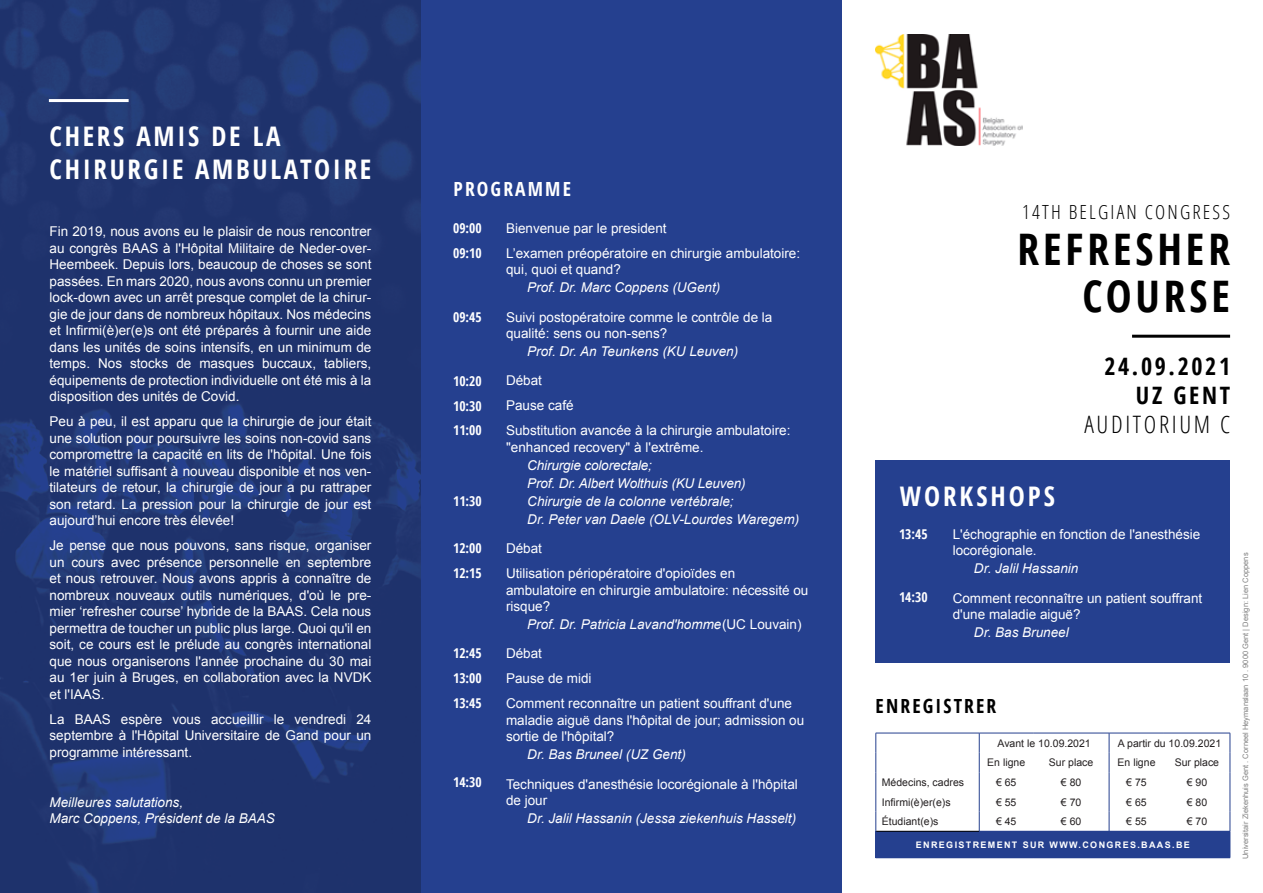
<style>
.page{position:relative;width:1263px;height:893px;background:#fff}
.page>*{position:absolute;margin:0;border:0;box-sizing:border-box;transform-origin:0 0}
.t1{font:700 43.5px/46.5px "Open Sans Condensed";letter-spacing:.09em;color:#000;text-align:right}
.t2{font:700 27px/32.4px "Open Sans Condensed";letter-spacing:.1em;color:#fff}
.t3{font:700 24px/28.8px "Open Sans Condensed";letter-spacing:.11em;color:#000;text-align:right}
.t4{font:300 24px "Open Sans Condensed";letter-spacing:.11em;color:#000}
.t5{font:300 19.5px "Open Sans Condensed";letter-spacing:.11em;color:#000}
.t6{font:700 19.5px "Open Sans Condensed";letter-spacing:.11em;color:#000}
.t7{font:700 19.5px "Open Sans Condensed";letter-spacing:.11em;color:#fff}
.t8{font:13.5px/16.5px "Arial";color:#fff}
.t9{font:italic 13.5px/18px "Arial";color:#fff}
.t10{font:700 13.5px/24.6px "Open Sans Condensed";color:#fff}
.t11{font:10.5px "Arial";color:#231f20}
.t12{font:700 9px "Arial";letter-spacing:.15em;color:#fff}
.t13{font:7.5px "Arial";color:#808080}
.s1{font-style:normal}
</style>
<div class="page">
<img style="left:0;top:0;width:421px;height:893px">
<hr style="left:49px;top:99px;width:80px;height:3px;background:#fff">
<div style="left:421px;top:0;width:421px;height:893px;background:#25408f"></div>
<div style="left:876px;top:460px;width:354px;height:203px;background:#25408f"></div>
<div style="left:876px;top:831px;width:354px;height:27px;background:#25408f"></div>
<hr style="left:876px;top:831px;width:103px;height:1px;background:#000">
<hr style="left:876px;top:733px;width:103px;height:1px;background:#25408f">
<svg style="left:875px;top:733px;width:1px;height:124px"></svg>
<hr style="left:979px;top:733px;width:54px;height:1px;background:#25408f">
<hr style="left:1033px;top:733px;width:76px;height:1px;background:#25408f">
<svg style="left:979px;top:733px;width:1px;height:98px"></svg>
<hr style="left:1109px;top:733px;width:55px;height:1px;background:#25408f">
<hr style="left:1164px;top:733px;width:66px;height:1px;background:#25408f">
<svg style="left:1109px;top:733px;width:1px;height:98px"></svg>
<svg style="left:1230px;top:733px;width:1px;height:124px"></svg>
<hr style="left:1132px;top:335px;width:98px;height:3px;background:#000">
<img style="left:876px;top:34px;width:147px;height:112px">
<h2 class="t2" style="left:50px;top:120px;width:323px">CHERS AMIS DE LA<br>CHIRURGIE AMBULATOIRE</h2>
<p class="t8" style="left:50px;top:223px;width:323px;text-align:justify">Fin 2019, nous avons eu le plaisir de nous rencontrer au congrès BAAS à l'Hôpital Militaire de Neder-over-Heembeek. Depuis lors, beaucoup de choses se sont passées. En mars 2020, nous avons connu un premier lock-down avec un arrêt presque complet de la chirur&shy;gie de jour dans de nombreux hôpitaux. Nos médecins et Infirmi(è)er(e)s ont été préparés à fournir une aide dans les unités de soins intensifs, en un minimum de temps. Nos stocks de masques buccaux, tabliers, équipements de protection individuelle ont été mis à la disposition des unités de Covid.</p>
<p class="t8" style="left:50px;top:413px;width:323px;text-align:justify">Peu à peu, il est apparu que la chirurgie de jour était une solution pour poursuivre les soins non-covid sans compromettre la capacité en lits de l'hôpital. Une fois le matériel suffisant à nouveau disponible et nos ven&shy;tilateurs de retour, la chirurgie de jour a pu rattraper son retard. La pression pour la chirurgie de jour est aujourd’hui encore très élevée!</p>
<p class="t8" style="left:50px;top:537px;width:323px;text-align:justify">Je pense que nous pouvons, sans risque, organiser un cours avec présence personnelle en septembre et nous retrouver. Nous avons appris à connaître de nombreux nouveaux outils numériques, d'où le pre&shy;mier ‘refresher course’ hybride de la BAAS. Cela nous permettra de toucher un public plus large. Quoi qu'il en soit, ce cours est le prélude au congrès international que nous organiserons l'année prochaine du 30 mai au 1er juin à Bruges, en collaboration avec la NVDK et l'IAAS.</p>
<p class="t8" style="left:50px;top:711px;width:323px;text-align:justify">La BAAS espère vous accueillir le vendredi 24 septembre à l'Hôpital Universitaire de Gand pour un programme intéressant.</p>
<p class="t9" style="left:50px;top:794px;width:227px;line-height:16.5px">Meilleures salutations,<br>Marc Coppens, Président de la BAAS</p>
<h3 class="t7" style="left:453px;top:175px;width:119px">PROGRAMME</h3>
<p class="t10" style="left:453px;top:216px;width:30px">09:00<br>09:10</p>
<p class="t8" style="left:506px;top:216px;width:296px;line-height:25px">Bienvenue par le president<br>L’examen préopératoire en chirurgie ambulatoire:</p>
<p class="t8" style="left:506px;top:261px;width:116px">qui, quoi et quand?</p>
<p class="t9" style="left:527px;top:279px;width:195px">Prof. Dr. Marc Coppens (UGent)</p>
<p class="t8" style="left:506px;top:309px;width:268px">Suivi postopératoire comme le contrôle de la qualité: sens ou non-sens?</p>
<p class="t9" style="left:527px;top:342px;width:212px">Prof. Dr. An Teunkens (KU Leuven)</p>
<p class="t8" style="left:506px;top:368px;width:286px;line-height:25px">Débat<br>Pause café<br>Substitution avancée à la chirurgie ambulatoire:</p>
<p class="t8" style="left:506px;top:439px;width:199px">"enhanced recovery" à l'extrême.</p>
<p class="t9" style="left:527px;top:456px;width:273px">Chirurgie colorectale;<br>Prof. Dr. Albert Wolthuis (KU Leuven)<br>Chirurgie de la colonne vertébrale;<br>Dr. Peter van Daele (OLV-Lourdes Waregem)</p>
<p class="t8" style="left:506px;top:536px;width:231px;line-height:25px">Débat<br>Utilisation périopératoire d'opioïdes en</p>
<p class="t8" style="left:506px;top:582px;width:304px">ambulatoire en chirurgie ambulatoire: nécessité ou risque?</p>
<p class="t9" style="left:506px;top:610px;width:297px;line-height:29.2px;text-indent:21px">Prof. Dr. Patricia Lavand'homme<span class="s1">(UC Louvain)<br>Débat</span></p>
<p class="t8" style="left:506px;top:666px;width:288px;line-height:25px">Pause de midi<br>Comment reconnaître un patient souffrant d'une</p>
<p class="t8" style="left:506px;top:712px;width:300px">maladie aiguë dans l'hôpital de jour; admission ou sortie de l'hôpital?</p>
<p class="t9" style="left:527px;top:746px;width:160px">Dr. Bas Bruneel (UZ Gent)</p>
<p class="t8" style="left:506px;top:776px;width:293px">Techniques d'anesthésie locorégionale à l'hôpital de jour</p>
<p class="t9" style="left:527px;top:809px;width:270px">Dr. Jalil Hassanin (Jessa ziekenhuis Hasselt)</p>
<p class="t10" style="left:453px;top:304px;width:30px">09:45</p>
<p class="t10" style="left:453px;top:368px;width:30px;text-align:justify">10:20<br>10:30<br>11:00</p>
<p class="t10" style="left:453px;top:489px;width:30px">11:30</p>
<p class="t10" style="left:453px;top:535px;width:30px;line-height:25.3px">12:00<br>12:15</p>
<p class="t10" style="left:453px;top:641px;width:30px;line-height:25px;text-align:justify">12:45<br>13:00<br>13:45</p>
<p class="t10" style="left:453px;top:770px;width:30px">14:30</p>
<h3 class="t5" style="left:1022px;top:199px;width:209px">14TH BELGIAN CONGRESS</h3>
<h1 class="t1" style="left:1017px;top:225px;width:214px">REFRESHER<br>COURSE</h1>
<h3 class="t3" style="left:1104px;top:352px;width:127px">24.09.2021<br>UZ GENT</h3>
<h3 class="t4" style="left:1084px;top:408px;width:147px">AUDITORIUM C</h3>
<h2 class="t2" style="left:900px;top:479px;width:157px">WORKSHOPS</h2>
<p class="t10" style="left:899px;top:522px;width:30px">13:45</p>
<p class="t10" style="left:899px;top:584px;width:30px">14:30</p>
<p class="t8" style="left:953px;top:526px;width:249px">L'échographie en fonction de l'anesthésie locorégionale.</p>
<p class="t9" style="left:974px;top:560px;width:106px">Dr. Jalil Hassanin</p>
<p class="t8" style="left:953px;top:590px;width:251px">Comment reconnaître un patient souffrant d'une maladie aiguë?</p>
<p class="t9" style="left:974px;top:623px;width:96px">Dr. Bas Bruneel</p>
<h3 class="t6" style="left:876px;top:692px;width:122px">ENREGISTRER</h3>
<p class="t11" style="left:997px;top:736px;width:95px">Avant le 10.09.2021</p>
<p class="t11" style="left:1118px;top:736px;width:105px">A partir du 10.09.2021</p>
<p class="t11" style="left:987px;top:756px;width:39px">En ligne</p>
<p class="t11" style="left:1049px;top:756px;width:46px">Sur place</p>
<p class="t11" style="left:1117px;top:756px;width:39px">En ligne</p>
<p class="t11" style="left:1175px;top:756px;width:46px">Sur place</p>
<p class="t11" style="left:882px;top:775px;width:84px">Médecins, cadres</p>
<p class="t11" style="left:996px;top:775px;width:22px">€ 65</p>
<p class="t11" style="left:1061px;top:775px;width:22px">€ 80</p>
<p class="t11" style="left:1126px;top:775px;width:22px">€ 75</p>
<p class="t11" style="left:1187px;top:775px;width:22px">€ 90</p>
<p class="t11" style="left:882px;top:795px;width:70px">Infirmi(è)er(e)s</p>
<p class="t11" style="left:996px;top:795px;width:22px">€ 55</p>
<p class="t11" style="left:1061px;top:795px;width:22px">€ 70</p>
<p class="t11" style="left:1126px;top:795px;width:22px">€ 65</p>
<p class="t11" style="left:1187px;top:795px;width:22px">€ 80</p>
<p class="t11" style="left:882px;top:815px;width:58px">Étudiant(e)s</p>
<p class="t11" style="left:996px;top:815px;width:22px">€ 45</p>
<p class="t11" style="left:1061px;top:815px;width:22px">€ 60</p>
<p class="t11" style="left:1126px;top:815px;width:22px">€ 55</p>
<p class="t11" style="left:1187px;top:815px;width:22px">€ 70</p>
<p class="t12" style="left:916px;top:839px;width:275px">ENREGISTREMENT SUR WWW.CONGRES.BAAS.BE</p>
<p class="t13" style="left:1241px;top:859px;width:308px;rotate:-90deg">Universitair Ziekenhuis Gent . Corneel Heymanslaan 10 . 9000 Gent | Design: Lien Coppens</p>
</div>
